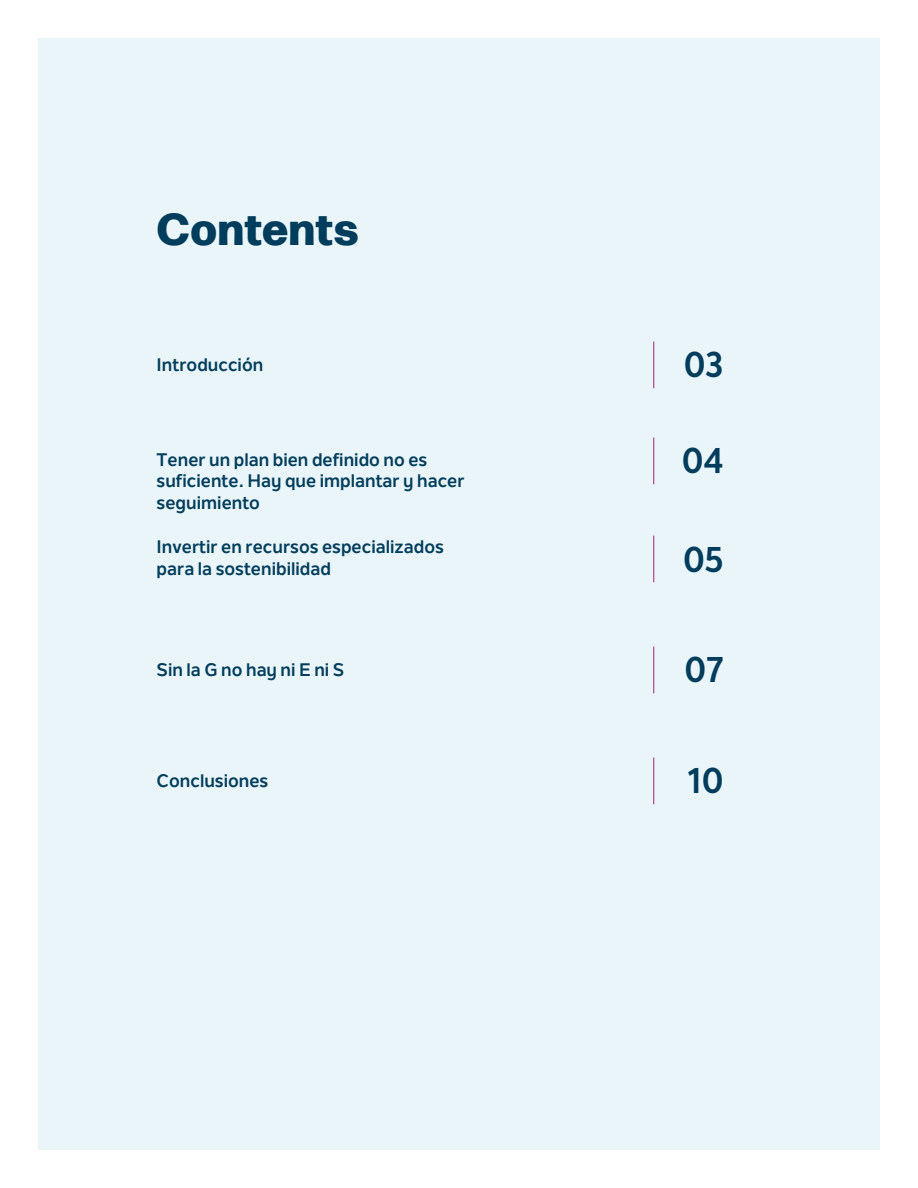
<style>
.page{position:relative;width:918px;height:1188px;background:#fff}
.page>*{position:absolute;margin:0;border:0;box-sizing:border-box;transform-origin:0 0}
.t1{font:800 45px "Forma DJR Micro";color:#003c5b}
.t2{font:700 36px "Nolan Next";letter-spacing:-.015em;color:#003c5b}
.t3{font:700 18px/21.6px "Nolan Next";color:#003c5b}
</style>
<div class="page">
<div style="left:38px;top:38px;width:842px;height:1112px;background:#e9f5f8"></div>
<hr style="left:653px;top:342px;width:1px;height:46px;background:#a7206e">
<hr style="left:653px;top:438px;width:1px;height:46px;background:#a7206e">
<hr style="left:653px;top:536px;width:1px;height:46px;background:#a7206e">
<hr style="left:653px;top:647px;width:1px;height:46px;background:#a7206e">
<hr style="left:653px;top:758px;width:1px;height:46px;background:#a7206e">
<h1 class="t1" style="left:157px;top:193px;width:204px">Contents</h1>
<p class="t3" style="left:157px;top:354px;width:108px">Introducción</p>
<p class="t3" style="left:157px;top:449px;width:310px">Tener un plan bien definido no es suficiente. Hay que implantar y hacer seguimiento</p>
<p class="t3" style="left:157px;top:536px;width:289px">Invertir en recursos especializados para la sostenibilidad</p>
<p class="t3" style="left:157px;top:659px;width:189px">Sin la G no hay ni E ni S</p>
<p class="t3" style="left:157px;top:770px;width:113px">Conclusiones</p>
<h2 class="t2" style="left:684px;top:343px;width:41px">03</h2>
<h2 class="t2" style="left:682px;top:439px;width:43px">04</h2>
<h2 class="t2" style="left:683px;top:537px;width:42px">05</h2>
<h2 class="t2" style="left:685px;top:648px;width:41px">07</h2>
<h2 class="t2" style="left:687px;top:759px;width:38px">10</h2>
</div>
